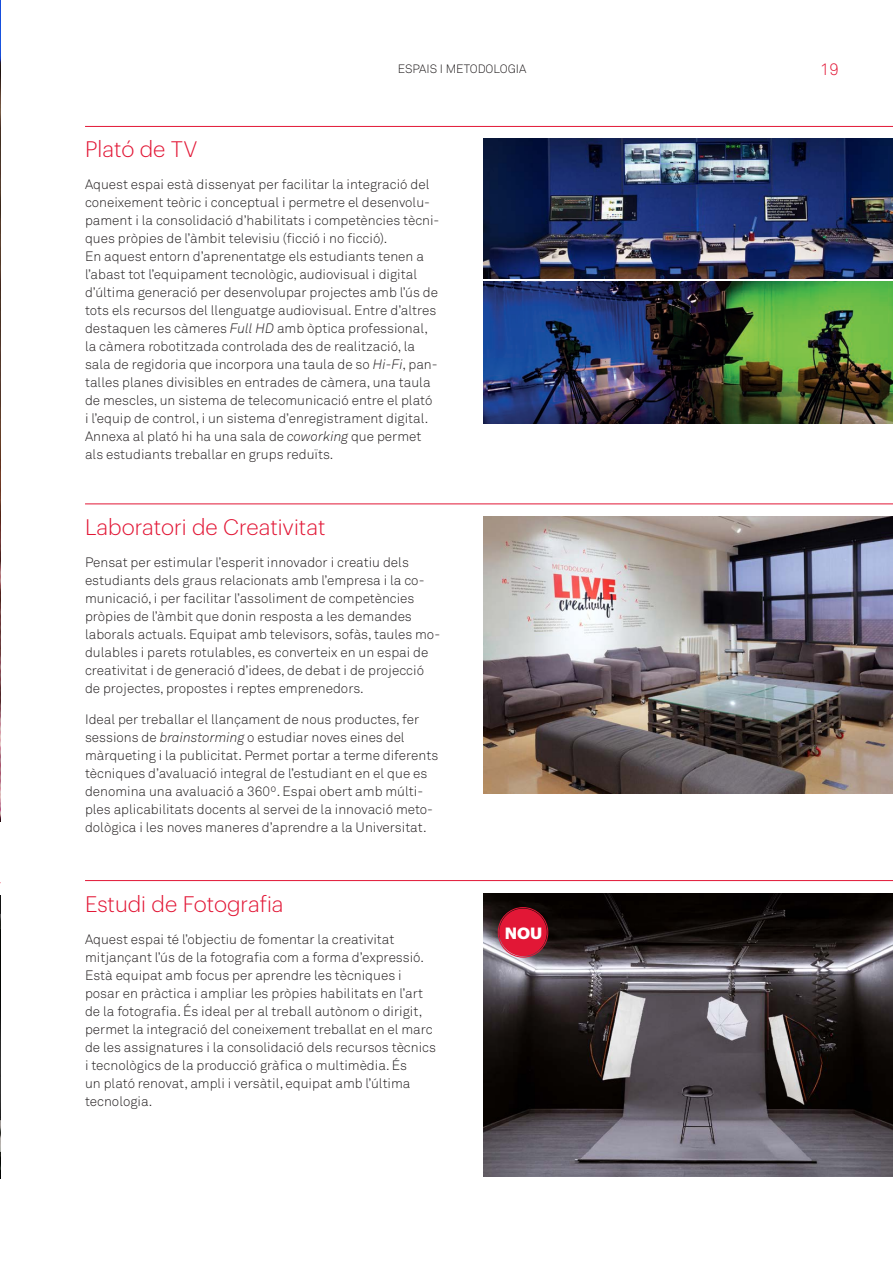
<style>
.page{position:relative;width:893px;height:1263px;background:#fff}
.page>*{position:absolute;margin:0;border:0;box-sizing:border-box;transform-origin:0 0}
.t1{font:300 22.05px "Graphik";color:#e21736}
.t2{font:16.5px "Akkurat Light Pro";color:#e21736}
.t3{font:700 15.9px "Graphik";color:#fff}
.t4{font:13.5px/18px "Akkurat Light Pro";color:#231f20}
.t5{font:12px "Akkurat Light Pro";color:#231f20}
.s1{font-style:italic}
</style>
<div class="page">
<img style="left:0;top:0;width:1px;height:821px">
<img style="left:0;top:896px;width:1px;height:283px">
<hr style="left:85px;top:126px;width:808px;height:1px;background:#e21736">
<hr style="left:85px;top:503px;width:808px;height:1px;background:#e21736">
<img style="left:483px;top:139px;width:410px;height:140px">
<img style="left:483px;top:282px;width:410px;height:141px">
<img style="left:483px;top:517px;width:410px;height:277px">
<hr style="left:85px;top:880px;width:808px;height:1px;background:#e21736">
<img style="left:483px;top:894px;width:410px;height:283px">
<div style="left:499px;top:908px;width:48px;height:48px;background:#e21736;border-radius:50%"></div>
<div style="left:498px;top:907px;width:50px;height:50px;border:1px solid #e21736;border-radius:50%"></div>
<p class="t5" style="left:398px;top:61px;width:130px">ESPAIS I METODOLOGIA</p>
<p class="t2" style="left:820px;top:59px;width:20px">19</p>
<p class="t1" style="left:85px;top:133px;width:114px">Plató de TV</p>
<p class="t4" style="left:85px;top:176px;width:356px">Aquest espai està dissenyat per facilitar la integració del coneixement teòric i conceptual i permetre el desenvolu&shy;pament i la consolidació d’habilitats i competències tècni&shy;ques pròpies de l’àmbit televisiu (ficció i no ficció).</p>
<p class="t4" style="left:85px;top:248px;width:355px">En aquest entorn d’aprenentatge els estudiants tenen a l’abast tot l’equipament tecnològic, audiovisual i digital d’última generació per desenvolupar projectes amb l’ús de tots els recursos del llenguatge audiovisual. Entre d’altres destaquen les càmeres <span class="s1">Full HD</span> amb òptica professional, la càmera robotitzada controlada des de realització, la sala de regidoria que incorpora una taula de so <span class="s1">Hi-Fi</span>, pan&shy;talles planes divisibles en entrades de càmera, una taula de mescles, un sistema de telecomunicació entre el plató i l’equip de control, i un sistema d’enregistrament digital.<br>Annexa al plató hi ha una sala de <span class="s1">coworking</span> que permet als estudiants treballar en grups reduïts.</p>
<p class="t1" style="left:85px;top:511px;width:242px">Laboratori de Creativitat</p>
<p class="t4" style="left:85px;top:553px;width:357px">Pensat per estimular l’esperit innovador i creatiu dels estudiants dels graus relacionats amb l’empresa i la co&shy;municació, i per facilitar l’assoliment de competències pròpies de l’àmbit que donin resposta a les demandes laborals actuals. Equipat amb televisors, sofàs, taules mo&shy;dulables i parets rotulables, es converteix en un espai de creativitat i de generació d’idees, de debat i de projecció de projectes, propostes i reptes emprenedors.</p>
<p class="t4" style="left:85px;top:710px;width:355px">Ideal per treballar el llançament de nous productes, fer sessions de <span class="s1">brainstorming</span> o estudiar noves eines del màrqueting i la publicitat. Permet portar a terme diferents tècniques d’avaluació integral de l’estudiant en el que es denomina una avaluació a 360º. Espai obert amb múlti&shy;ples aplicabilitats docents al servei de la innovació meto&shy;dològica i les noves maneres d’aprendre a la Universitat.</p>
<p class="t1" style="left:85px;top:887px;width:200px">Estudi de Fotografia</p>
<p class="t4" style="left:85px;top:930px;width:352px">Aquest espai té l’objectiu de fomentar la creativitat mitjançant l’ús de la fotografia com a forma d’expressió.<br>Està equipat amb focus per aprendre les tècniques i posar en pràctica i ampliar les pròpies habilitats en l’art de la fotografia. És ideal per al treball autònom o dirigit, permet la integració del coneixement treballat en el marc de les assignatures i la consolidació dels recursos tècnics i tecnològics de la producció gràfica o multimèdia. És<br>un plató renovat, ampli i versàtil, equipat amb l’última tecnologia.</p>
<p class="t3" style="left:505px;top:921px;width:39px">NOU</p>
</div>
